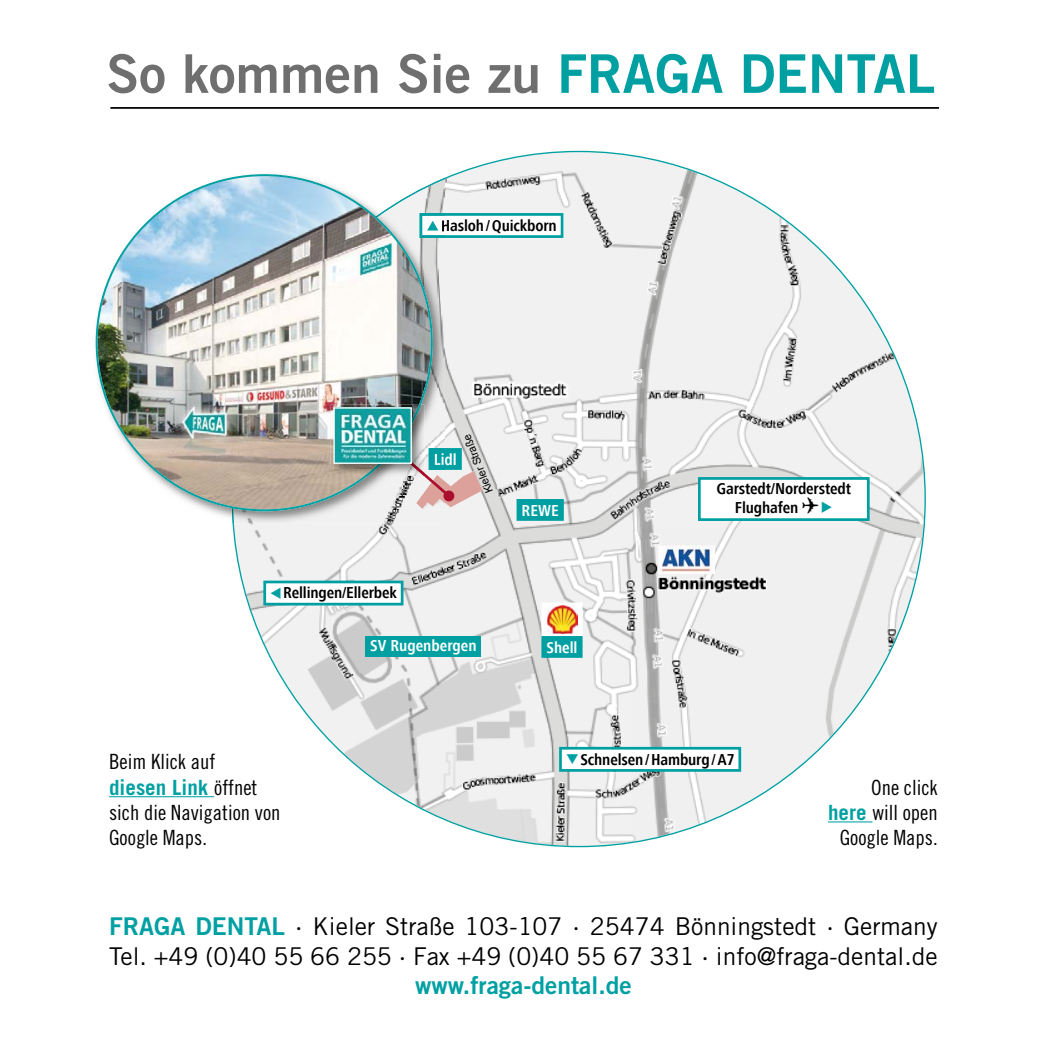
<style>
.page{position:relative;width:1042px;height:1042px;background:#fff}
.page>*{position:absolute;margin:0;border:0;box-sizing:border-box;transform-origin:0 0}
.t1{font:53.38px "Trade Gothic Bold Two";color:#706f6f}
.t2{font:24.5px/29.4px "Trade Gothic";color:#000;text-align:right}
.t3{font:24.5px "Trade Gothic Bold Two";color:#00a0a2}
.t4{font:21px/25.2px "Trade Gothic Cond Eighteen";color:#000}
.t5{font:700 21px "Trade Gothic";color:#00a0a2}
.t6{font:700 condensed 16.28px/19.1px "Frutiger Next LT";letter-spacing:-.01em;color:#000;text-align:center}
.t7{font:700 condensed 16.28px "Frutiger Next LT";color:#fff}
.t8{font:10.85px "Arial";color:#000}
.s1{color:#00a0a2}
.s2{font-family:"Trade Gothic Cond Eighteen";font-weight:400;color:#000}
.s3{font-family:"Trade Gothic";font-weight:700;color:#00a0a2}
</style>
<div class="page">
<svg style="left:232px;top:151px;width:694px;height:696px;fill:#f1f1f1"></svg>
<div style="left:560px;top:748px;width:180px;height:22px;background:#fff"></div>
<div style="left:559px;top:747px;width:182px;height:25px;border:3px solid #00a0a2"></div>
<div style="left:699px;top:478px;width:169px;height:41px;background:#fff"></div>
<div style="left:698px;top:477px;width:171px;height:44px;border:3px solid #00a0a2"></div>
<div style="left:265px;top:582px;width:137px;height:22px;background:#fff"></div>
<div style="left:263px;top:580px;width:140px;height:25px;border:3px solid #00a0a2"></div>
<div style="left:518px;top:500px;width:44px;height:19px;background:#00a0a2"></div>
<div style="left:516px;top:499px;width:48px;height:22px;border:3px solid #00a0a2"></div>
<img style="left:659px;top:546px;width:56px;height:28px">
<img style="left:232px;top:178px;width:213px;height:345px">
<img style="left:96px;top:174px;width:337px;height:337px">
<svg style="left:384px;top:439px;width:98px;height:70px"></svg>
<div style="left:443px;top:490px;width:11px;height:11px;background:#aa0e2c;border-radius:50%"></div>
<div style="left:543px;top:604px;width:38px;height:33px;background:#fff"></div>
<img style="left:547px;top:606px;width:30px;height:28px">
<div style="left:543px;top:637px;width:38px;height:19px;background:#00a0a2"></div>
<div style="left:541px;top:636px;width:41px;height:22px;border:3px solid #00a0a2"></div>
<div style="left:365px;top:636px;width:116px;height:21px;background:#00a0a2"></div>
<img style="left:421px;top:405px;width:3px;height:34px">
<img style="left:331px;top:405px;width:33px;height:71px">
<img style="left:364px;top:405px;width:57px;height:71px">
<img style="left:384px;top:439px;width:40px;height:37px">
<img style="left:335px;top:409px;width:75px;height:53px">
<div style="left:333px;top:407px;width:79px;height:57px;border:1px solid #fff"></div>
<hr style="left:109px;top:796px;width:105px;height:1px;background:#00a0a2">
<hr style="left:828px;top:821px;width:44px;height:1px;background:#00a0a2">
<hr style="left:110px;top:107px;width:829px;height:2px;background:#000">
<svg style="left:419px;top:213px;width:144px;height:25px"></svg>
<h1 class="t1" style="left:106px;top:41px;width:830px">So kommen Sie zu <span class="s1">Fraga Dental</span></h1>
<p class="t6" style="left:441px;top:216px;width:118px">Hasloh / Quickborn</p>
<p class="t6" style="left:270px;top:583px;width:128px"><span class="s1">▼</span>Rellingen/Ellerbek</p>
<p class="t7" style="left:434px;top:450px;width:25px">Lidl</p>
<p class="t8" style="left:483px;top:495px;width:64px;rotate:-112deg">Kieler Straße</p>
<p class="t7" style="left:521px;top:501px;width:39px">REWE</p>
<p class="t7" style="left:370px;top:636px;width:108px">SV Rugenbergen</p>
<p class="t7" style="left:546px;top:638px;width:33px">Shell</p>
<p class="t6" style="left:716px;top:479px;width:136px">Garstedt/Norderstedt<br>Flughafen ✈<span class="s1">◆</span></p>
<p class="t4" style="left:109px;top:749px;width:108px">Beim Klick auf</p>
<p class="t5" style="left:109px;top:774px;width:150px">diesen Link <span class="s2">öffnet</span></p>
<p class="t4" style="left:109px;top:799px;width:173px">sich die Navigation von<br>Google Maps.</p>
<p class="t6" style="left:566px;top:750px;width:170px"><span class="s1">❑</span> Schnelsen / Hamburg / A7</p>
<p class="t4" style="left:828px;top:774px;width:111px;text-align:right">One click <span class="s3">here</span> will open<br>Google Maps.</p>
<p class="t2" style="left:109px;top:911px;width:830px">· Kieler Straße 103-107 · 25474 Bönningstedt · Germany<br>Tel. +49 (0)40 55 66 255 · Fax +49 (0)40 55 67 331 · info@fraga-dental.de</p>
<p class="t3" style="left:415px;top:970px;width:218px">www.fraga-dental.de</p>
<p class="t3" style="left:109px;top:911px;width:30px">FRAGA</p>
<p class="t3" style="left:195px;top:911px;width:32px">DENTAL</p>
</div>
